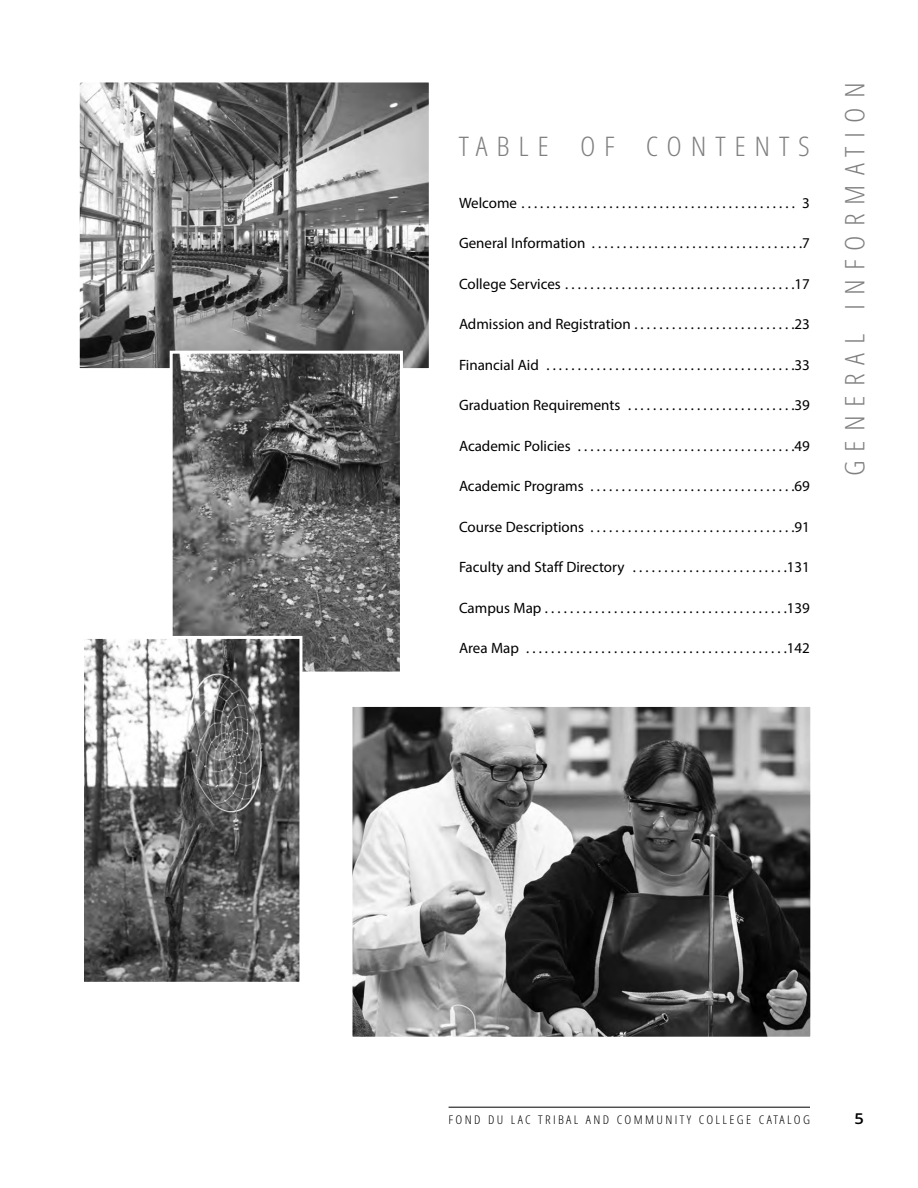
<style>
.page{position:relative;width:918px;height:1188px;background:#fff}
.page>*{position:absolute;margin:0;border:0;box-sizing:border-box;transform-origin:0 0}
.t1{font:300 condensed 27px "Open Sans";letter-spacing:.3em;color:#808080;scale:1.1 1}
.t2{font:15px "Myriad Pro";color:#000}
.t3{font:600 15px "Open Sans";color:#000;scale:1.1 1}
.t4{font:300 condensed 12px "Open Sans";letter-spacing:.18em;color:#000;scale:1.1 1}
</style>
<div class="page">
<img style="left:81px;top:84px;width:346px;height:283px">
<div style="left:78px;top:81px;width:352px;height:289px;border:2px solid #fff"></div>
<img style="left:174px;top:355px;width:225px;height:316px">
<div style="left:170px;top:351px;width:233px;height:324px;border:3px solid #fff"></div>
<img style="left:354px;top:708px;width:455px;height:327px">
<div style="left:351px;top:705px;width:461px;height:333px;border:2px solid #fff"></div>
<img style="left:85px;top:640px;width:213px;height:341px">
<div style="left:81px;top:636px;width:221px;height:349px;border:3px solid #fff"></div>
<hr style="left:449px;top:1107px;width:361px;height:1px;background:#000">
<p class="t1" style="left:459px;top:131px;width:321px">TABLE OF CONTENTS</p>
<p class="t2" style="left:459px;top:197px;width:352px">Welcome . . . . . . . . . . . . . . . . . . . . . . . . . . . . . . . . . . . . . . . . . . . . 3</p>
<p class="t2" style="left:459px;top:238px;width:352px">General Information . . . . . . . . . . . . . . . . . . . . . . . . . . . . . . . . . .7</p>
<p class="t2" style="left:459px;top:278px;width:352px">College Services . . . . . . . . . . . . . . . . . . . . . . . . . . . . . . . . . . . . .17</p>
<p class="t2" style="left:459px;top:319px;width:352px">Admission and Registration . . . . . . . . . . . . . . . . . . . . . . . . . .23</p>
<p class="t2" style="left:459px;top:359px;width:352px">Financial Aid . . . . . . . . . . . . . . . . . . . . . . . . . . . . . . . . . . . . . . . .33</p>
<p class="t2" style="left:459px;top:400px;width:352px">Graduation Requirements . . . . . . . . . . . . . . . . . . . . . . . . . . .39</p>
<p class="t2" style="left:459px;top:440px;width:352px">Academic Policies . . . . . . . . . . . . . . . . . . . . . . . . . . . . . . . . . . .49</p>
<p class="t2" style="left:459px;top:481px;width:352px">Academic Programs . . . . . . . . . . . . . . . . . . . . . . . . . . . . . . . . .69</p>
<p class="t2" style="left:459px;top:521px;width:352px">Course Descriptions . . . . . . . . . . . . . . . . . . . . . . . . . . . . . . . . .91</p>
<p class="t2" style="left:459px;top:562px;width:352px">Faculty and Staff Directory . . . . . . . . . . . . . . . . . . . . . . . . .131</p>
<p class="t2" style="left:459px;top:602px;width:352px">Campus Map . . . . . . . . . . . . . . . . . . . . . . . . . . . . . . . . . . . . . . .139</p>
<p class="t2" style="left:459px;top:643px;width:352px">Area Map . . . . . . . . . . . . . . . . . . . . . . . . . . . . . . . . . . . . . . . . . .142</p>
<p class="t1" style="left:839px;top:476px;width:359px;rotate:-90deg">GENERAL INFORMATION</p>
<p class="t4" style="left:449px;top:1113px;width:330px">FOND DU LAC TRIBAL AND COMMUNITY COLLEGE CATALOG</p>
<p class="t3" style="left:855px;top:1110px;width:10px">5</p>
</div>
